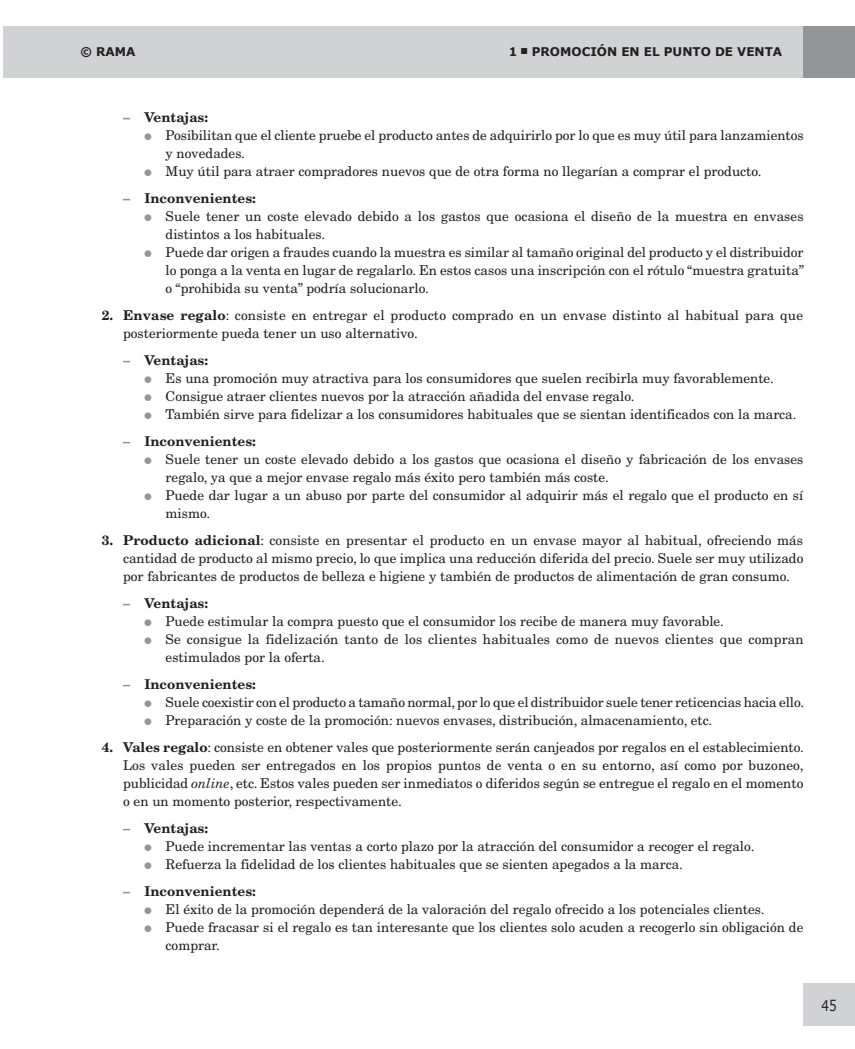
<style>
.page{position:relative;width:855px;height:1049px;background:#fff}
.page>*{position:absolute;margin:0;border:0;box-sizing:border-box;transform-origin:0 0}
.t1{font:15px "Verdana";color:#231f20;scale:.8 1}
.t2{font:13.5px/18px "New Century Schlbk LT Std";color:#231f20}
.t3{font:700 13.5px "New Century Schlbk LT Std";color:#231f20}
.t4{font:700 12px "Verdana";color:#231f20}
.s1{font-size:14.25px;color:#939598}
.s2{font-family:"Monotype Sorts";font-size:9px;color:#939598}
.s3{font-weight:700}
.s4{font-weight:700;font-size:14.25px;color:#939598}
.s5{font-style:italic}
</style>
<div class="page">
<div style="left:803px;top:983px;width:52px;height:43px;background:#d1d2d4"></div>
<hr style="left:3px;top:27px;width:1px;height:51px;background:#d1d2d4">
<div style="left:4px;top:27px;width:799px;height:51px;background:#d1d2d4"></div>
<div style="left:803px;top:27px;width:52px;height:51px;background:#939598"></div>
<p class="t4" style="left:81px;top:44px;width:57px">© RAMA</p>
<p class="t4" style="left:509px;top:44px;width:275px">1 <sup>n</sup> PROMOCIÓN EN EL PUNTO DE VENTA</p>
<p class="t3" style="left:123px;top:108px;width:87px"><span class="s1">–</span> Ventajas:</p>
<p class="t2" style="left:144px;top:126px;width:661px"><span class="s2">l</span> Posibilitan que el cliente pruebe el producto antes de adquirirlo por lo que es muy útil para lanzamientos</p>
<p class="t2" style="left:166px;top:144px;width:81px">y novedades.</p>
<p class="t2" style="left:144px;top:162px;width:619px"><span class="s2">l</span> Muy útil para atraer compradores nuevos que de otra forma no llegarían a comprar el producto.</p>
<p class="t3" style="left:123px;top:189px;width:134px"><span class="s1">–</span> Inconvenientes:</p>
<p class="t2" style="left:144px;top:207px;width:661px"><span class="s2">l</span> Suele tener un coste elevado debido a los gastos que ocasiona el diseño de la muestra en envases</p>
<p class="t2" style="left:166px;top:225px;width:161px">distintos a los habituales.</p>
<p class="t2" style="left:144px;top:243px;width:661px"><span class="s2">l</span> Puede dar origen a fraudes cuando la muestra es similar al tamaño original del producto y el distribuidor</p>
<p class="t2" style="left:166px;top:261px;width:640px">lo ponga a la venta en lugar de regalarlo. En estos casos una inscripción con el rótulo “muestra gratuita”</p>
<p class="t2" style="left:166px;top:279px;width:265px">o “prohibida su venta” podría solucionarlo.</p>
<p class="t2" style="left:123px;top:306px;width:681px;text-indent:-21px"><span class="s3">2. Envase regalo</span>: consiste en entregar el producto comprado en un envase distinto al habitual para que posteriormente pueda tener un uso alternativo.</p>
<p class="t2" style="left:144px;top:351px;width:654px;text-indent:-21px"><span class="s4">–</span> <span class="s3">Ventajas:<br></span><span class="s2">l</span> Es una promoción muy atractiva para los consumidores que suelen recibirla muy favorablemente.<br><span class="s2">l</span> Consigue atraer clientes nuevos por la atracción añadida del envase regalo.<br><span class="s2">l</span> También sirve para fidelizar a los consumidores habituales que se sientan identificados con la marca.</p>
<p class="t3" style="left:123px;top:432px;width:134px"><span class="s1">–</span> Inconvenientes:</p>
<p class="t2" style="left:144px;top:450px;width:660px"><span class="s2">l</span> Suele tener un coste elevado debido a los gastos que ocasiona el diseño y fabricación de los envases</p>
<p class="t2" style="left:166px;top:468px;width:445px">regalo, ya que a mejor envase regalo más éxito pero también más coste.</p>
<p class="t2" style="left:144px;top:486px;width:660px"><span class="s2">l</span> Puede dar lugar a un abuso por parte del consumidor al adquirir más el regalo que el producto en sí</p>
<p class="t2" style="left:166px;top:504px;width:46px">mismo.</p>
<p class="t2" style="left:123px;top:531px;width:682px;text-align:justify;text-indent:-21px"><span class="s3">3. Producto adicional</span>: consiste en presentar el producto en un envase mayor al habitual, ofreciendo más cantidad de producto al mismo precio, lo que implica una reducción diferida del precio. Suele ser muy utilizado por fabricantes de productos de belleza e higiene y también de productos de alimentación de gran consumo.</p>
<p class="t3" style="left:123px;top:594px;width:87px"><span class="s1">–</span> Ventajas:</p>
<p class="t2" style="left:144px;top:612px;width:581px"><span class="s2">l</span> Puede estimular la compra puesto que el consumidor los recibe de manera muy favorable.</p>
<p class="t2" style="left:144px;top:630px;width:661px"><span class="s2">l</span> Se consigue la fidelización tanto de los clientes habituales como de nuevos clientes que compran</p>
<p class="t2" style="left:166px;top:648px;width:161px">estimulados por la oferta.</p>
<p class="t2" style="left:144px;top:675px;width:661px;text-indent:-21px"><span class="s4">–</span> <span class="s3">Inconvenientes:<br></span><span class="s2">l</span> Suele coexistir con el producto a tamaño normal, por lo que el distribuidor suele tener reticencias hacia ello. <span class="s2">l</span> Preparación y coste de la promoción: nuevos envases, distribución, almacenamiento, etc.</p>
<p class="t2" style="left:123px;top:738px;width:682px;text-align:justify;text-indent:-21px"><span class="s3">4. Vales regalo</span>: consiste en obtener vales que posteriormente serán canjeados por regalos en el establecimiento.<br>Los vales pueden ser entregados en los propios puntos de venta o en su entorno, así como por buzoneo, publicidad <span class="s5">online</span>, etc. Estos vales pueden ser inmediatos o diferidos según se entregue el regalo en el momento o en un momento posterior, respectivamente.</p>
<p class="t2" style="left:144px;top:819px;width:612px;text-indent:-21px"><span class="s4">–</span> <span class="s3">Ventajas:<br></span><span class="s2">l</span> Puede incrementar las ventas a corto plazo por la atracción del consumidor a recoger el regalo. <span class="s2">l</span> Refuerza la fidelidad de los clientes habituales que se sienten apegados a la marca.</p>
<p class="t3" style="left:123px;top:882px;width:134px"><span class="s1">–</span> Inconvenientes:</p>
<p class="t2" style="left:144px;top:900px;width:622px"><span class="s2">l</span> El éxito de la promoción dependerá de la valoración del regalo ofrecido a los potenciales clientes.</p>
<p class="t2" style="left:144px;top:918px;width:660px"><span class="s2">l</span> Puede fracasar si el regalo es tan interesante que los clientes solo acuden a recogerlo sin obligación de</p>
<p class="t2" style="left:166px;top:936px;width:56px">comprar.</p>
<p class="t1" style="left:821px;top:995px;width:21px">45</p>
</div>
